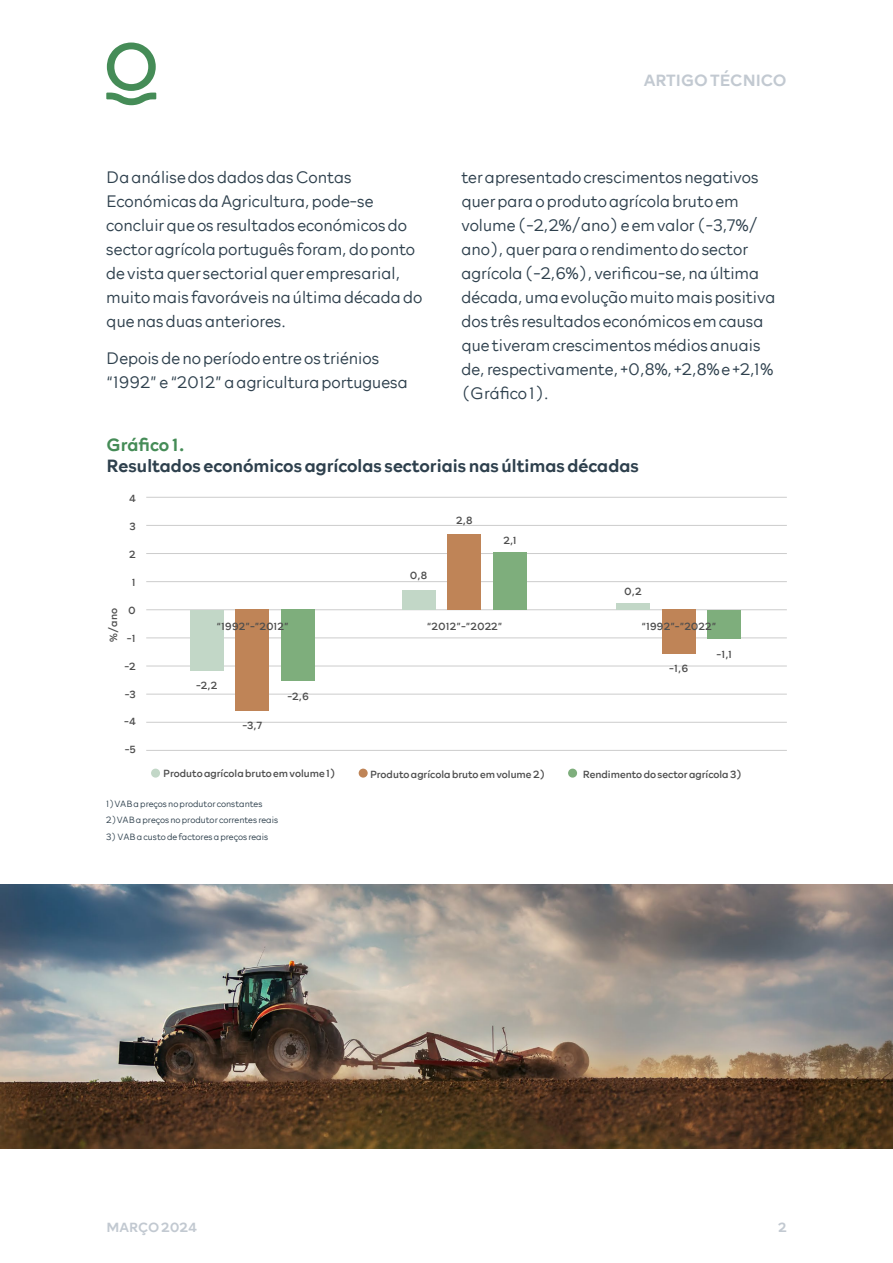
<style>
.page{position:relative;width:893px;height:1263px;background:#fff}
.page>*{position:absolute;margin:0;border:0;box-sizing:border-box;transform-origin:0 0}
.t1{font:500 18px "Rockford Sans";color:#2e404d}
.t2{font:500 18px "Rockford Sans";letter-spacing:-.005em;color:#458c57}
.t3{font:200 16.5px/24px "Rockford Sans";color:#2e404d}
.t4{font:500 16.5px "Rockford Sans";color:#c2c9d1}
.t5{font:500 13.5px "Rockford Sans";color:#c2c9d1}
.t6{font:10.5px "Rockford Sans";color:#4d4d4d}
.t7{font:200 9px/16.5px "Rockford Sans";color:#2e404d}
</style>
<div class="page">
<svg style="left:106px;top:43px;width:50px;height:62px"></svg>
<hr style="left:146px;top:497px;width:641px;height:1px;background:#ccc">
<hr style="left:146px;top:525px;width:641px;height:1px;background:#ccc">
<hr style="left:146px;top:553px;width:641px;height:1px;background:#ccc">
<hr style="left:146px;top:581px;width:641px;height:1px;background:#ccc">
<hr style="left:146px;top:609px;width:641px;height:1px;background:#ccc">
<hr style="left:146px;top:637px;width:641px;height:1px;background:#ccc">
<hr style="left:146px;top:666px;width:641px;height:1px;background:#ccc">
<hr style="left:146px;top:694px;width:641px;height:1px;background:#ccc">
<hr style="left:146px;top:722px;width:641px;height:1px;background:#ccc">
<hr style="left:146px;top:750px;width:641px;height:1px;background:#ccc">
<div style="left:281px;top:610px;width:34px;height:71px;background:#7eae7c"></div>
<div style="left:236px;top:610px;width:33px;height:101px;background:#bf8457"></div>
<div style="left:190px;top:610px;width:34px;height:61px;background:#c2d7c7"></div>
<div style="left:493px;top:552px;width:34px;height:58px;background:#7eae7c"></div>
<div style="left:448px;top:534px;width:33px;height:76px;background:#bf8457"></div>
<div style="left:402px;top:590px;width:34px;height:20px;background:#c2d7c7"></div>
<div style="left:708px;top:610px;width:33px;height:29px;background:#7eae7c"></div>
<div style="left:662px;top:610px;width:34px;height:44px;background:#bf8457"></div>
<div style="left:616px;top:604px;width:34px;height:6px;background:#c2d7c7"></div>
<div style="left:151px;top:769px;width:9px;height:9px;background:#c2d7c7;border-radius:50%"></div>
<div style="left:359px;top:769px;width:9px;height:9px;background:#bf8457;border-radius:50%"></div>
<div style="left:568px;top:769px;width:9px;height:9px;background:#7eae7c;border-radius:50%"></div>
<img style="left:0;top:884px;width:893px;height:264px">
<p class="t3" style="left:106px;top:164px;width:318px">Da análise dos dados das Contas Económicas da Agricultura, pode-se concluir que os resultados económicos do sector agrícola português foram, do ponto de vista quer sectorial quer empresarial, muito mais favoráveis na última década do que nas duas anteriores.</p>
<p class="t3" style="left:106px;top:345px;width:303px">Depois de no período entre os triénios “1992” e “2012” a agricultura portuguesa</p>
<p class="t4" style="left:644px;top:68px;width:144px">ARTIGO TÉCNICO</p>
<p class="t3" style="left:461px;top:165px;width:316px">ter apresentado crescimentos negativos quer para o produto agrícola bruto em volume (-2,2%/ano) e em valor (-3,7%/ ano), quer para o rendimento do sector agrícola (-2,6%), verificou-se, na última década, uma evolução muito mais positiva dos três resultados económicos em causa que tiveram crescimentos médios anuais de, respectivamente, +0,8%, +2,8% e +2,1% (Gráfico 1).</p>
<p class="t2" style="left:107px;top:431px;width:79px">Gráfico 1.</p>
<p class="t1" style="left:107px;top:452px;width:534px">Resultados económicos agrícolas sectoriais nas últimas décadas</p>
<p class="t6" style="left:129px;top:491px;width:8px">4</p>
<p class="t6" style="left:130px;top:519px;width:8px">3</p>
<p class="t6" style="left:129px;top:546px;width:8px">2</p>
<p class="t6" style="left:132px;top:574px;width:6px">1</p>
<p class="t6" style="left:128px;top:602px;width:9px">0</p>
<p class="t6" style="left:127px;top:630px;width:10px">-1</p>
<p class="t6" style="left:124px;top:658px;width:13px">-2</p>
<p class="t6" style="left:125px;top:686px;width:13px">-3</p>
<p class="t6" style="left:124px;top:714px;width:13px">-4</p>
<p class="t6" style="left:125px;top:742px;width:13px">-5</p>
<p class="t6" style="left:105px;top:642px;width:35px;rotate:-90deg">%/ano</p>
<p class="t6" style="left:217px;top:618px;width:74px">“1992”-”2012”</p>
<p class="t6" style="left:196px;top:677px;width:23px">-2,2</p>
<p class="t6" style="left:242px;top:717px;width:21px">-3,7</p>
<p class="t6" style="left:287px;top:689px;width:23px">-2,6</p>
<p class="t6" style="left:410px;top:568px;width:19px">0,8</p>
<p class="t6" style="left:456px;top:512px;width:18px">2,8</p>
<p class="t6" style="left:503px;top:532px;width:15px">2,1</p>
<p class="t6" style="left:427px;top:618px;width:77px">“2012”-”2022”</p>
<p class="t6" style="left:624px;top:584px;width:19px">0,2</p>
<p class="t6" style="left:642px;top:618px;width:76px">“1992”-”2022”</p>
<p class="t6" style="left:669px;top:660px;width:20px">-1,6</p>
<p class="t6" style="left:717px;top:646px;width:17px">-1,1</p>
<p class="t6" style="left:163px;top:765px;width:174px">Produto agrícola bruto em volume 1)</p>
<p class="t6" style="left:370px;top:766px;width:177px">Produto agrícola bruto em volume 2)</p>
<p class="t6" style="left:583px;top:766px;width:161px">Rendimento do sector agrícola 3)</p>
<p class="t7" style="left:106px;top:795px;width:173px">1)VAB a preços no produtor constantes<br>2)VAB a preços no produtor correntes reais</p>
<p class="t7" style="left:106px;top:828px;width:163px">3) VAB a custo de factores a preços reais</p>
<p class="t5" style="left:107px;top:1217px;width:92px">MARÇO 2024</p>
<p class="t5" style="left:778px;top:1217px;width:10px">2</p>
</div>
